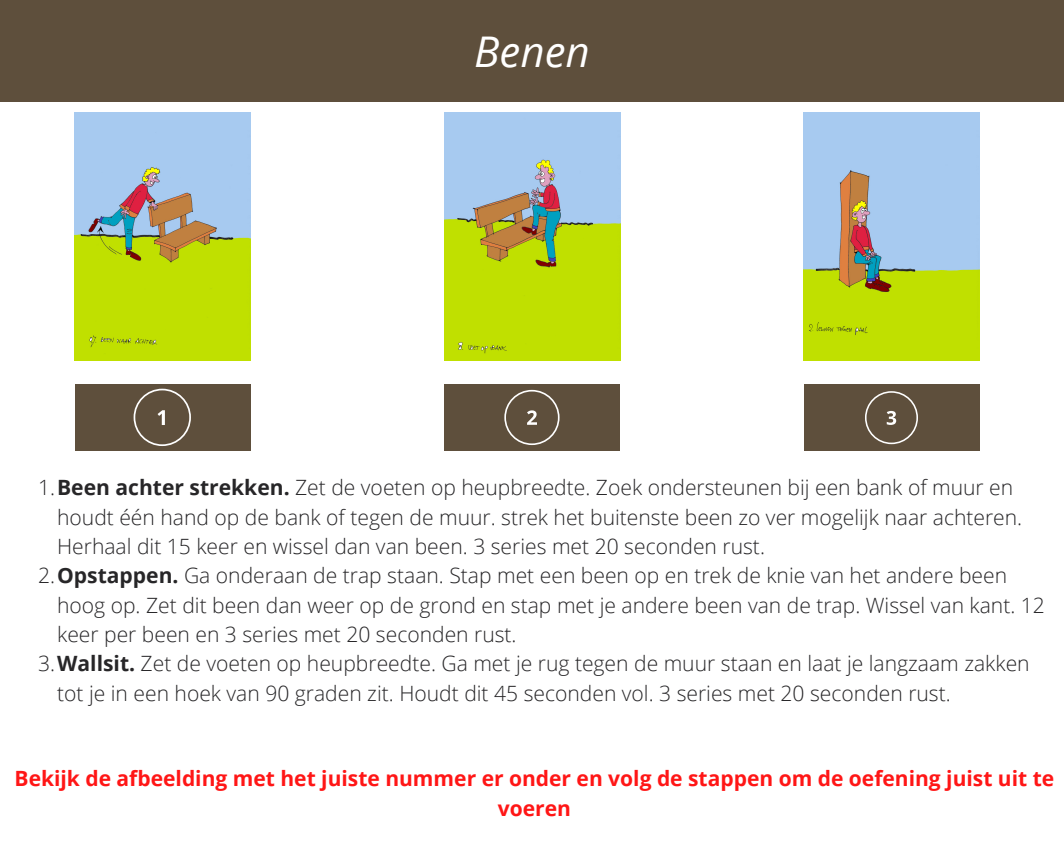
<style>
.page{position:relative;width:1064px;height:851px;background:#fff}
.page>*{position:absolute;margin:0;border:0;box-sizing:border-box;transform-origin:0 0}
.t1{font:italic 42.3px "Open Sans";color:#fff}
.t2{font:300 21px "Open Sans";color:#272628}
.t3{font:700 21px/29.2px "Open Sans";color:#ff1616;text-align:center}
.s1{font-weight:700}
</style>
<div class="page">
<div style="left:0;top:0;width:1063px;height:102px;background:#5e4f3c"></div>
<div style="left:75px;top:384px;width:175px;height:66px;background:#5e4f3c"></div>
<svg style="left:133px;top:388px;width:58px;height:58px"></svg>
<div style="left:803px;top:384px;width:176px;height:66px;background:#5e4f3c"></div>
<svg style="left:844px;top:360px;width:81px;height:84px"></svg>
<div style="left:444px;top:384px;width:176px;height:66px;background:#5e4f3c"></div>
<svg style="left:504px;top:360px;width:84px;height:85px"></svg>
<img style="left:75px;top:113px;width:175px;height:247px">
<img style="left:444px;top:113px;width:176px;height:247px">
<img style="left:803px;top:113px;width:176px;height:247px">
<h1 class="t1" style="left:474px;top:22px;width:117px">Benen</h1>
<p class="t2" style="left:38px;top:473px;width:976px">1.<span class="s1">Been achter strekken.</span> Zet de voeten op heupbreedte. Zoek ondersteunen bij een bank of muur en</p>
<p class="t2" style="left:57px;top:502px;width:966px">houdt één hand op de bank of tegen de muur. strek het buitenste been zo ver mogelijk naar achteren.</p>
<p class="t2" style="left:57px;top:531px;width:709px">Herhaal dit 15 keer en wissel dan van been. 3 series met 20 seconden rust.</p>
<p class="t2" style="left:38px;top:561px;width:970px">2.<span class="s1">Opstappen.</span> Ga onderaan de trap staan. Stap met een been op en trek de knie van het andere been</p>
<p class="t2" style="left:57px;top:590px;width:989px">hoog op. Zet dit been dan weer op de grond en stap met je andere been van de trap. Wissel van kant. 12</p>
<p class="t2" style="left:57px;top:619px;width:461px">keer per been en 3 series met 20 seconden rust.</p>
<p class="t2" style="left:38px;top:649px;width:992px">3.<span class="s1">Wallsit.</span> Zet de voeten op heupbreedte. Ga met je rug tegen de muur staan en laat je langzaam zakken</p>
<p class="t2" style="left:57px;top:678px;width:894px">tot je in een hoek van 90 graden zit. Houdt dit 45 seconden vol. 3 series met 20 seconden rust.</p>
<p class="t3" style="left:15px;top:763px;width:1040px">Bekijk de afbeelding met het juiste nummer er onder en volg de stappen om de oefening juist uit te voeren</p>
</div>
